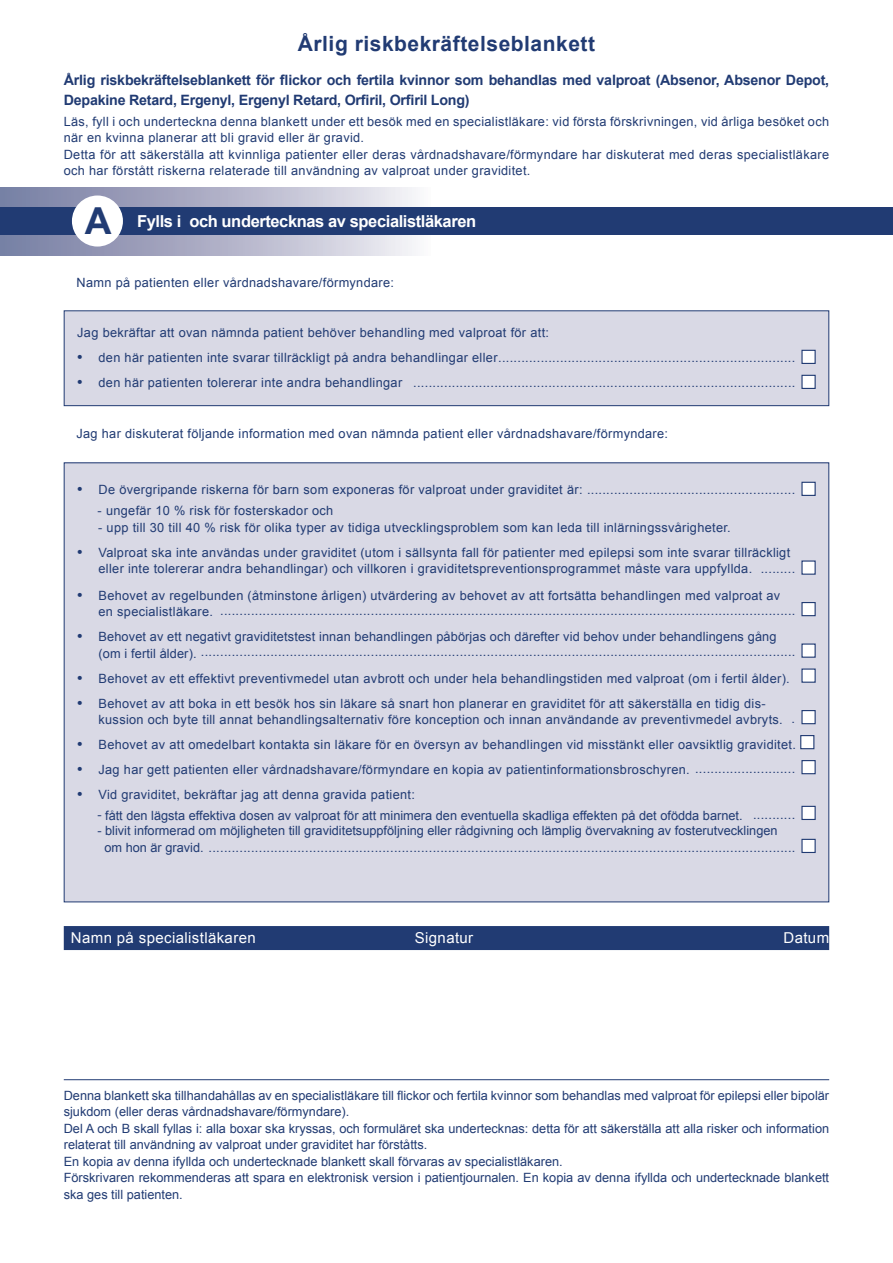
<style>
.page{position:relative;width:893px;height:1263px;background:#fff}
.page>*{position:absolute;margin:0;border:0;box-sizing:border-box;transform-origin:0 0}
.t1{font:700 37.2px "Arial";color:#213b73}
.t2{font:700 21px "Arial";letter-spacing:.025em;color:#213b73}
.t3{font:700 16.5px "Arial";letter-spacing:-.025em;color:#fff}
.t4{font:15px "Arial";letter-spacing:.025em;color:#fff}
.t5{font:700 14.25px/19.8px "Arial";letter-spacing:-.015em;color:#213b73}
.t6{font:12.75px/16.5px "Arial";letter-spacing:.025em;color:#213b73}
.t7{font:12.75px/16.5px "Arial";color:#213b73}
.s1{font-family:"Myriad Pro";font-size:19.5px}
</style>
<div class="page">
<div style="left:0;top:187px;width:431px;height:68px;background:linear-gradient(to right,#72799f,#f3f1f5)"></div>
<div style="left:64px;top:311px;width:765px;height:95px;background:#d9d9e5"></div>
<div style="left:801px;top:350px;width:15px;height:14px;background:#fff;border:1px solid #213b73"></div>
<div style="left:801px;top:375px;width:15px;height:14px;background:#fff;border:1px solid #213b73"></div>
<div style="left:64px;top:310px;width:765px;height:96px;border:1px solid #213b73"></div>
<div style="left:64px;top:463px;width:765px;height:439px;background:#d9d9e5"></div>
<div style="left:801px;top:482px;width:15px;height:14px;background:#fff;border:1px solid #213b73"></div>
<div style="left:801px;top:560px;width:15px;height:15px;background:#fff;border:1px solid #213b73"></div>
<div style="left:801px;top:602px;width:15px;height:14px;background:#fff;border:1px solid #213b73"></div>
<div style="left:801px;top:643px;width:15px;height:15px;background:#fff;border:1px solid #213b73"></div>
<div style="left:801px;top:668px;width:15px;height:15px;background:#fff;border:1px solid #213b73"></div>
<div style="left:801px;top:710px;width:15px;height:14px;background:#fff;border:1px solid #213b73"></div>
<div style="left:800px;top:735px;width:14px;height:14px;background:#fff;border:1px solid #213b73"></div>
<div style="left:801px;top:760px;width:15px;height:14px;background:#fff;border:1px solid #213b73"></div>
<div style="left:801px;top:806px;width:15px;height:14px;background:#fff;border:1px solid #213b73"></div>
<div style="left:801px;top:839px;width:15px;height:14px;background:#fff;border:1px solid #213b73"></div>
<div style="left:64px;top:926px;width:765px;height:24px;background:#213b73"></div>
<hr style="left:64px;top:1079px;width:765px;height:1px;background:#213b73">
<div style="left:0;top:207px;width:893px;height:27px;background:#213b73"></div>
<div style="left:72px;top:195px;width:51px;height:52px;background:#fff;border-radius:50%"></div>
<p class="t2" style="left:298px;top:30px;width:299px">Årlig riskbekräftelseblankett</p>
<p class="t5" style="left:64px;top:71px;width:767px">Årlig riskbekräftelseblankett för flickor och fertila kvinnor som behandlas med valproat (Absenor, Absenor Depot,<br>Depakine Retard, Ergenyl, Ergenyl Retard, Orfiril, Orfiril Long)</p>
<p class="t6" style="left:64px;top:113px;width:767px">Läs, fyll i och underteckna denna blankett under ett besök med en specialistläkare: vid första förskrivningen, vid årliga besöket och när en kvinna planerar att bli gravid eller är gravid.</p>
<p class="t6" style="left:64px;top:146px;width:767px">Detta för att säkerställa att kvinnliga patienter eller deras vårdnadshavare/förmyndare har diskuterat med deras specialistläkare och har förstått riskerna relaterade till användning av valproat under graviditet.</p>
<p class="t1" style="left:85px;top:196px;width:28px">A</p>
<p class="t3" style="left:137px;top:210px;width:341px">Fylls i och undertecknas av specialistläkaren</p>
<p class="t6" style="left:77px;top:274px;width:319px">Namn på patienten eller vårdnadshavare/förmyndare:</p>
<p class="t6" style="left:77px;top:325px;width:473px">Jag bekräftar att ovan nämnda patient behöver behandling med valproat för att:</p>
<p class="t6" style="left:77px;top:350px;width:422px"><span class="s1">•</span> den här patienten inte svarar tillräckligt på andra behandlingar eller</p>
<p class="t6" style="left:77px;top:375px;width:326px"><span class="s1">•</span> den här patienten tolererar inte andra behandlingar</p>
<p class="t6" style="left:77px;top:425px;width:593px">Jag har diskuterat följande information med ovan nämnda patient eller vårdnadshavare/förmyndare:</p>
<p class="t6" style="left:77px;top:482px;width:507px"><span class="s1">•</span> De övergripande riskerna för barn som exponeras för valproat under graviditet är:</p>
<p class="t6" style="left:98px;top:503px;width:237px">- ungefär 10 % risk för fosterskador och</p>
<p class="t6" style="left:98px;top:519px;width:634px">- upp till 30 till 40 % risk för olika typer av tidiga utvecklingsproblem som kan leda till inlärningssvårigheter.</p>
<p class="t6" style="left:99px;top:544px;width:693px;text-indent:-21px"><span class="s1">•</span> Valproat ska inte användas under graviditet (utom i sällsynta fall för patienter med epilepsi som inte svarar tillräckligt eller inte tolererar andra behandlingar) och villkoren i graviditetspreventionsprogrammet måste vara uppfyllda.</p>
<p class="t6" style="left:99px;top:587px;width:683px;text-indent:-21px"><span class="s1">•</span> Behovet av regelbunden (åtminstone årligen) utvärdering av behovet av att fortsätta behandlingen med valproat av en specialistläkare.</p>
<p class="t6" style="left:99px;top:629px;width:679px;text-indent:-21px"><span class="s1">•</span> Behovet av ett negativt graviditetstest innan behandlingen påbörjas och därefter vid behov under behandlingens gång (om i fertil ålder).</p>
<p class="t6" style="left:77px;top:670px;width:714px"><span class="s1">•</span> Behovet av ett effektivt preventivmedel utan avbrott och under hela behandlingstiden med valproat (om i fertil ålder).</p>
<p class="t6" style="left:99px;top:695px;width:686px;text-indent:-21px"><span class="s1">•</span> Behovet av att boka in ett besök hos sin läkare så snart hon planerar en graviditet för att säkerställa en tidig dis&shy;kussion och byte till annat behandlingsalternativ före konception och innan användande av preventivmedel avbryts.</p>
<p class="t6" style="left:77px;top:737px;width:720px"><span class="s1">•</span> Behovet av att omedelbart kontakta sin läkare för en översyn av behandlingen vid misstänkt eller oavsiktlig graviditet.</p>
<p class="t6" style="left:77px;top:762px;width:614px"><span class="s1">•</span> Jag har gett patienten eller vårdnadshavare/förmyndare en kopia av patientinformationsbroschyren.</p>
<p class="t6" style="left:77px;top:787px;width:339px"><span class="s1">•</span> Vid graviditet, bekräftar jag att denna gravida patient:</p>
<p class="t7" style="left:97px;top:807px;width:647px">- fått den lägsta effektiva dosen av valproat för att minimera den eventuella skadliga effekten på det ofödda barnet.</p>
<p class="t7" style="left:104px;top:822px;width:675px;text-indent:-7px">- blivit informerad om möjligheten till graviditetsuppföljning eller rådgivning och lämplig övervakning av fosterutvecklingen om hon är gravid.</p>
<p class="t4" style="left:71px;top:927px;width:186px">Namn på specialistläkaren</p>
<p class="t4" style="left:415px;top:927px;width:60px">Signatur</p>
<p class="t4" style="left:783px;top:927px;width:47px">Datum</p>
<p class="t7" style="left:64px;top:1087px;width:767px">Denna blankett ska tillhandahållas av en specialistläkare till flickor och fertila kvinnor som behandlas med valproat för epilepsi eller bipolär sjukdom (eller deras vårdnadshavare/förmyndare).</p>
<p class="t7" style="left:64px;top:1120px;width:767px">Del A och B skall fyllas i: alla boxar ska kryssas, och formuläret ska undertecknas: detta för att säkerställa att alla risker och information relaterat till användning av valproat under graviditet har förståtts.</p>
<p class="t7" style="left:64px;top:1153px;width:500px">En kopia av denna ifyllda och undertecknade blankett skall förvaras av specialistläkaren.</p>
<p class="t7" style="left:64px;top:1170px;width:767px">Förskrivaren rekommenderas att spara en elektronisk version i patientjournalen. En kopia av denna ifyllda och undertecknade blankett ska ges till patienten.</p>
</div>
